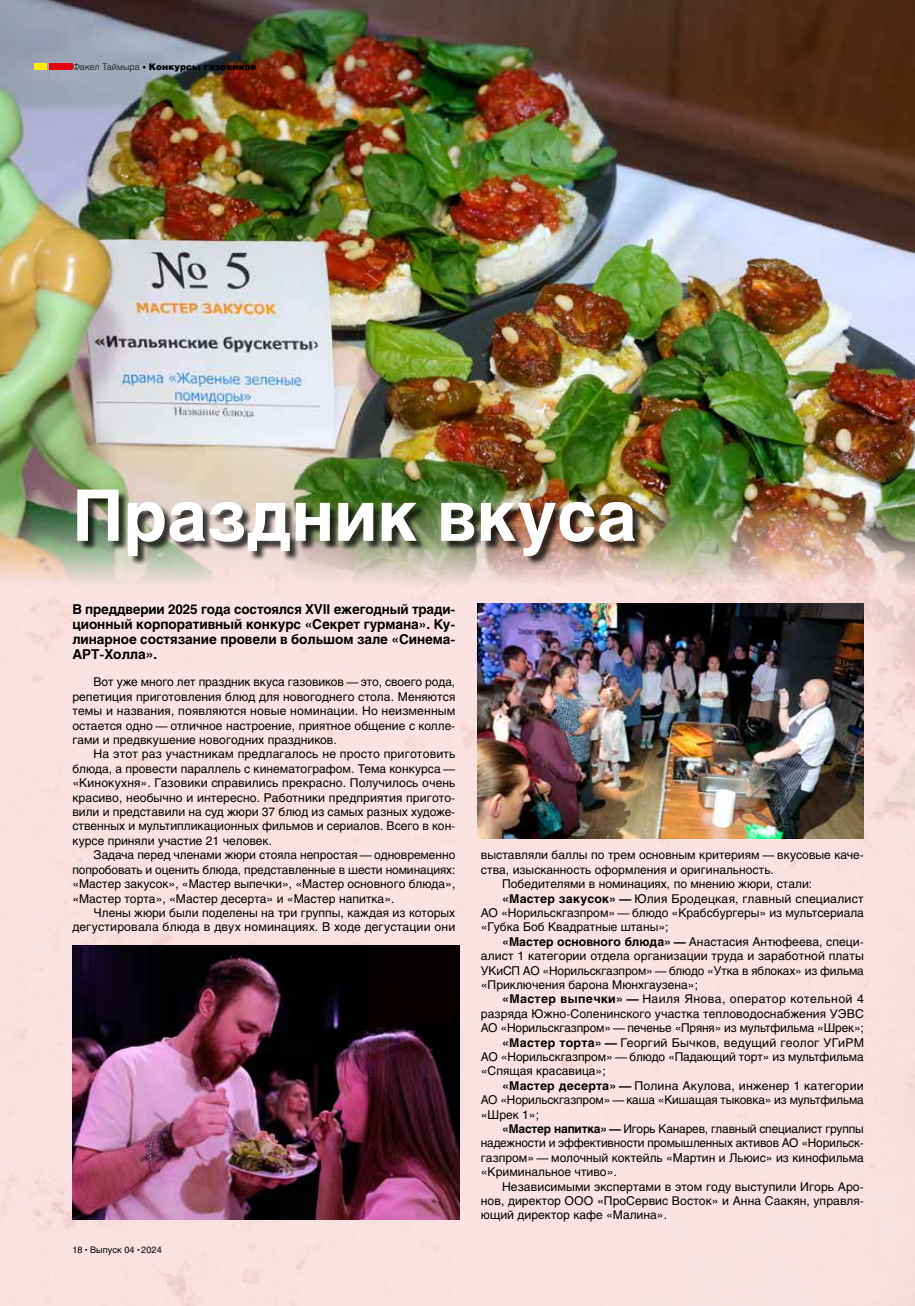
<style>
.page{position:relative;width:915px;height:1306px;background:#fff}
.page>*{position:absolute;margin:0;border:0;box-sizing:border-box;transform-origin:0 0}
.t1{font:700 70.5px "Helios C";color:#fff}
.t2{font:700 13.5px/15px "Helios C";letter-spacing:-.005em;color:#000;text-align:justify}
.t3{font:12px/14.4px "Helios C";color:#000;text-align:justify}
.t4{font:12px "Helios C";letter-spacing:.02em;color:#000}
.t5{font:12px "Helios C";letter-spacing:.03em;color:#000}
.t6{font:9px "Helios Black C";letter-spacing:.01em;color:#000}
.t7{font:9px "Helios C";letter-spacing:.01em;color:#000}
.s1{font-family:"Helios Light C"}
.s2{font-family:"Helios Light C";font-size:7.5px}
.s3{font-size:6px}
.s4{font-weight:700}
</style>
<div class="page">
<div style="left:0;top:585px;width:914px;height:720px;background:#fae2e2"></div>
<img style="left:0;top:0;width:914px;height:585px">
<div style="left:79px;top:491px;width:566px;height:75px;background:#000;opacity:.75"></div>
<img style="left:72px;top:945px;width:387px;height:274px">
<img style="left:477px;top:603px;width:386px;height:235px">
<div style="left:49px;top:64px;width:23px;height:6px;background:#e7000e"></div>
<div style="left:34px;top:64px;width:13px;height:6px;background:#ffed00"></div>
<p class="t6" style="left:72px;top:61px;width:185px"><span class="s1">Факел Таймыра</span> <span class="s2">•</span> Конкурсы газовиков</p>
<h1 class="t1" style="left:72px;top:474px;width:565px">Праздник вкуса</h1>
<p class="t2" style="left:72px;top:601px;width:384px">В преддверии 2025 года состоялся XVII ежегодный тради&shy;ционный корпоративный конкурс «Секрет гурмана». Ку&shy;линарное состязание провели в большом зале «Синема-АРТ-Холла».</p>
<p class="t3" style="left:72px;top:674px;width:384px;text-indent:21px">Вот уже много лет праздник вкуса газовиков — это, своего рода, репетиция приготовления блюд для новогоднего стола. Меняются темы и названия, появляются новые номинации. Но неизменным остается одно — отличное настроение, приятное общение с колле&shy;гами и предвкушение новогодних праздников.</p>
<p class="t3" style="left:72px;top:746px;width:384px;text-indent:21px">На этот раз участникам предлагалось не просто приготовить блюда, а провести параллель с кинематографом. Тема конкурса — «Кинокухня». Газовики справились прекрасно. Получилось очень красиво, необычно и интересно. Работники предприятия пригото&shy;вили и представили на суд жюри 37 блюд из самых разных художе&shy;ственных и мультипликационных фильмов и сериалов. Всего в кон&shy;курсе приняли участие 21 человек.</p>
<p class="t3" style="left:72px;top:847px;width:384px;text-indent:21px">Задача перед членами жюри стояла непростая — одновременно попробовать и оценить блюда, представленные в шести номинациях: «Мастер закусок», «Мастер выпечки», «Мастер основного блюда», «Мастер торта», «Мастер десерта» и «Мастер напитка».</p>
<p class="t3" style="left:72px;top:905px;width:384px;text-align:right">Члены жюри были поделены на три группы, каждая из которых дегустировала блюда в двух номинациях. В ходе дегустации они</p>
<p class="t7" style="left:72px;top:1244px;width:91px">18 <span class="s3">•</span> Выпуск 04 <span class="s3">•</span> 2024</p>
<p class="t3" style="left:480px;top:847px;width:384px">выставляли баллы по трем основным критериям — вкусовые каче-</p>
<p class="t3" style="left:480px;top:862px;width:294px">ства, изысканность оформления и оригинальность.</p>
<p class="t3" style="left:502px;top:876px;width:311px">Победителями в номинациях, по мнению жюри, стали:</p>
<p class="t3" style="left:502px;top:890px;width:363px"><span class="s4">«Мастер закусок» —</span> Юлия Бродецкая, главный специалист</p>
<p class="t3" style="left:480px;top:905px;width:384px">АО «Норильскгазпром» — блюдо «Крабсбургеры» из мультсериала</p>
<p class="t3" style="left:480px;top:919px;width:189px">«Губка Боб Квадратные штаны»;</p>
<p class="t3" style="left:502px;top:934px;width:363px"><span class="s4">«Мастер основного блюда» —</span> Анастасия Антюфеева, специ-</p>
<p class="t3" style="left:480px;top:948px;width:384px">алист 1 категории отдела организации труда и заработной платы</p>
<p class="t3" style="left:480px;top:962px;width:384px">УКиСП АО «Норильскгазпром» — блюдо «Утка в яблоках» из фильма</p>
<p class="t3" style="left:480px;top:977px;width:218px">«Приключения барона Мюнхгаузена»;</p>
<p class="t5" style="left:502px;top:991px;width:363px"><span class="s4">«Мастер выпечки» —</span> Наиля Янова, оператор котельной 4</p>
<p class="t3" style="left:480px;top:1006px;width:384px">разряда Южно-Соленинского участка тепловодоснабжения УЭВС</p>
<p class="t3" style="left:480px;top:1020px;width:384px">АО «Норильскгазпром» — печенье «Пряня» из мультфильма «Шрек»;</p>
<p class="t4" style="left:502px;top:1035px;width:363px"><span class="s4">«Мастер торта» —</span> Георгий Бычков, ведущий геолог УГиРМ</p>
<p class="t3" style="left:480px;top:1049px;width:384px">АО «Норильскгазпром» — блюдо «Падающий торт» из мультфильма</p>
<p class="t3" style="left:480px;top:1063px;width:126px">«Спящая красавица»;</p>
<p class="t3" style="left:502px;top:1078px;width:363px"><span class="s4">«Мастер десерта» —</span> Полина Акулова, инженер 1 категории</p>
<p class="t3" style="left:480px;top:1092px;width:384px">АО «Норильскгазпром» — каша «Кишащая тыковка» из мультфильма</p>
<p class="t3" style="left:480px;top:1106px;width:60px">«Шрек 1»;</p>
<p class="t3" style="left:502px;top:1121px;width:363px"><span class="s4">«Мастер напитка» —</span> Игорь Канарев, главный специалист группы</p>
<p class="t3" style="left:480px;top:1135px;width:384px">надежности и эффективности промышленных активов АО «Норильск-</p>
<p class="t3" style="left:480px;top:1150px;width:384px">газпром» — молочный коктейль «Мартин и Льюис» из кинофильма</p>
<p class="t3" style="left:480px;top:1164px;width:137px">«Криминальное чтиво».</p>
<p class="t3" style="left:502px;top:1178px;width:363px">Независимыми экспертами в этом году выступили Игорь Аро-</p>
<p class="t3" style="left:480px;top:1193px;width:384px">нов, директор ООО «ПроСервис Восток» и Анна Саакян, управля-</p>
<p class="t3" style="left:480px;top:1207px;width:187px">ющий директор кафе «Малина».</p>
</div>
